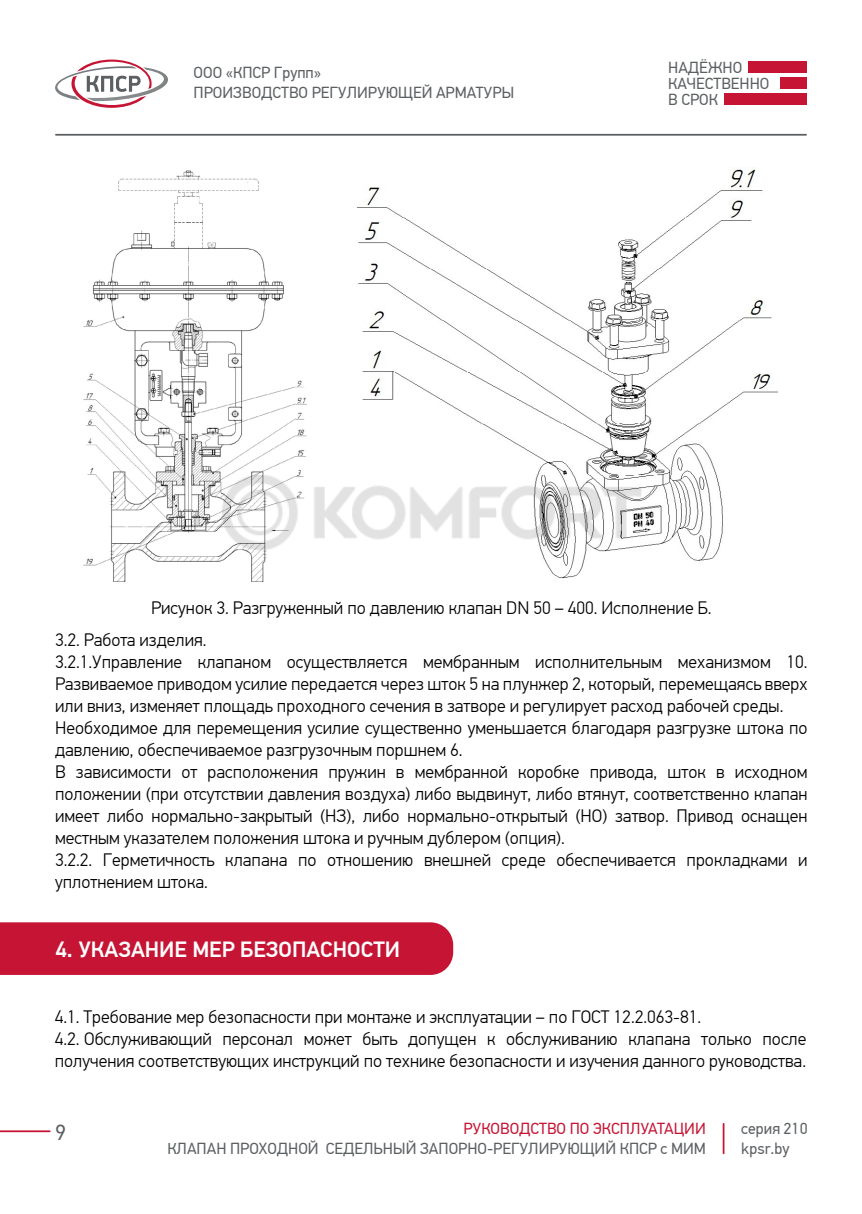
<style>
.page{position:relative;width:862px;height:1214px;background:#fff}
.page>*{position:absolute;margin:0;border:0;box-sizing:border-box;transform-origin:0 0}
.t1{font:500 22px "PF Din Text Pro";color:#fff}
.t2{font:22px "PF Din Text Pro";color:#5c6062}
.t3{font:300 18px/22px "PF Din Text Pro";color:#000}
.t4{font:16px/20px "PF Din Text Pro";color:#5c6062}
.t5{font:16px "PF Din Text Pro";color:#c61534}
.t6{font:16px/16px "PF Din Text Pro";color:#5d6062}
</style>
<div class="page">
<div style="left:780px;top:78px;width:27px;height:11px;background:#c61534"></div>
<svg style="left:55px;top:60px;width:113px;height:48px"></svg>
<div style="left:748px;top:62px;width:59px;height:11px;background:#c61534"></div>
<div style="left:724px;top:94px;width:83px;height:11px;background:#c61534"></div>
<hr style="left:722px;top:1122px;width:2px;height:31px;background:#c61534">
<hr style="left:55px;top:134px;width:752px;height:2px;background:#5c6062">
<div style="left:0;top:922px;width:453px;height:52px;background:#c61534"></div>
<img style="left:83px;top:170px;width:224px;height:411px">
<img style="left:356px;top:168px;width:422px;height:410px">
<svg style="left:0;top:1130px;width:51px;height:1px"></svg>
<img style="left:215px;top:465px;width:431px;height:94px">
<p class="t4" style="left:194px;top:63px;width:322px">ООО «КПСР Групп»<br>ПРОИЗВОДСТВО РЕГУЛИРУЮЩЕЙ АРМАТУРЫ</p>
<p class="t6" style="left:668px;top:59px;width:103px">НАДЁЖНО<br>КАЧЕСТВЕННО<br>В СРОК</p>
<p class="t3" style="left:55px;top:591px;width:658px;line-height:32px;text-indent:96px">Рисунок 3. Разгруженный по давлению клапан DN 50 – 400. Исполнение Б.<br>3.2. Работа изделия.</p>
<p class="t3" style="left:55px;top:650px;width:754px">3.2.1.Управление клапаном осуществляется мембранным исполнительным механизмом 10.<br>Развиваемое приводом усилие передается через шток 5 на плунжер 2, который, перемещаясь вверх или вниз, изменяет площадь проходного сечения в затворе и регулирует расход рабочей среды.<br>Необходимое для перемещения усилие существенно уменьшается благодаря разгрузке штока по давлению, обеспечиваемое разгрузочным поршнем 6.<br>В зависимости от расположения пружин в мембранной коробке привода, шток в исходном положении (при отсутствии давления воздуха) либо выдвинут, либо втянут, соответственно клапан имеет либо нормально-закрытый (НЗ), либо нормально-открытый (НО) затвор. Привод оснащен местным указателем положения штока и ручным дублером (опция).<br>3.2.2. Герметичность клапана по отношению внешней среде обеспечивается прокладками и уплотнением штока.</p>
<p class="t1" style="left:55px;top:935px;width:346px">4. УКАЗАНИЕ МЕР БЕЗОПАСНОСТИ</p>
<p class="t3" style="left:55px;top:1005px;width:753px">4.1. Требование мер безопасности при монтаже и эксплуатации – по ГОСТ 12.2.063-81.<br>4.2. Обслуживающий персонал может быть допущен к обслуживанию клапана только после получения соответствующих инструкций по технике безопасности и изучения данного руководства.</p>
<p class="t2" style="left:55px;top:1118px;width:12px">9</p>
<p class="t5" style="left:463px;top:1118px;width:244px">РУКОВОДСТВО ПО ЭКСПЛУАТАЦИИ</p>
<p class="t4" style="left:167px;top:1138px;width:540px">КЛАПАН ПРОХОДНОЙ СЕДЕЛЬНЫЙ ЗАПОРНО-РЕГУЛИРУЮЩИЙ КПСР с МИМ</p>
<p class="t4" style="left:741px;top:1118px;width:68px">серия 210 kpsr.by</p>
</div>
